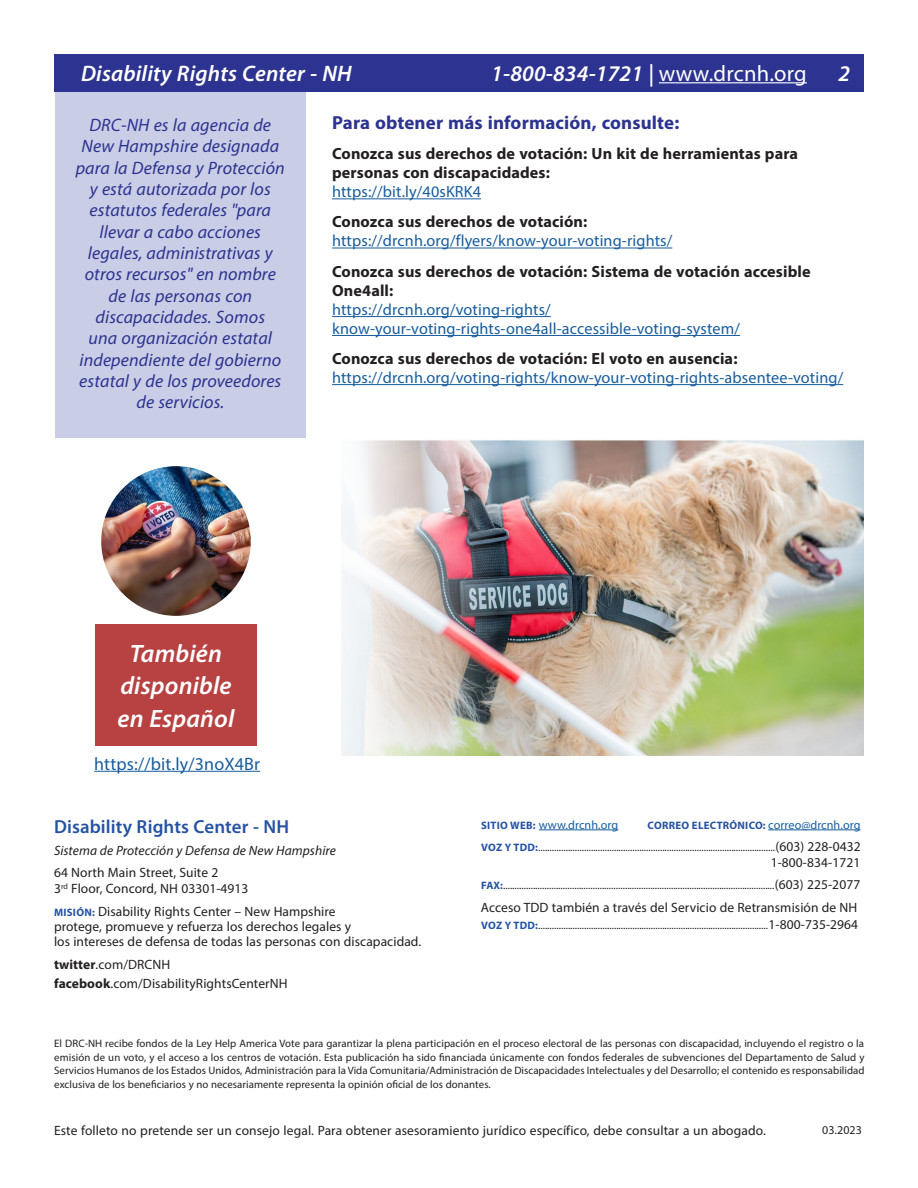
<style>
.page{position:relative;width:918px;height:1188px;background:#fff}
.page>*{position:absolute;margin:0;border:0;box-sizing:border-box;transform-origin:0 0}
.Sidebar_Front_page{font:italic 600 25.2px/32.4px "Myriad Pro";letter-spacing:.005em;color:#fff;text-align:center}
.Body_text{font:italic 600 22.5px "Myriad Pro";letter-spacing:.005em;color:#fff}
.Body_text-2{font:700 18.9px "Myriad Pro";letter-spacing:.01em;color:#2c3390}
.Photo_Caption{font:600 18.9px "Myriad Pro";letter-spacing:.005em;color:#2552a3}
.Sidebar_secondary_pa{font:italic 18px/21.3px "Myriad Pro";letter-spacing:.005em;color:#2c3390;text-align:center}
.Body_text-3{font:18px "Myriad Pro";letter-spacing:.01em;color:#175d9e}
.Body_text-4{font:16.2px/19px "Myriad Pro";letter-spacing:.01em;color:#175d9e}
.Body_text-5{font:700 16.2px/19.2px "Myriad Pro";letter-spacing:.01em;color:#231f20}
.Photo_Caption-2{font:13.5px/16.2px "Myriad Pro";letter-spacing:.005em;color:#231f20}
.Text_10pt{font:13.5px "Myriad Pro";letter-spacing:.01em;color:#231f20}
.Photo_Caption-3{font:italic 13.5px "Myriad Pro";letter-spacing:.005em;color:#231f20}
.Photo_Caption-4{font:12.15px "Myriad Pro";letter-spacing:.005em;color:#175d9e}
.t1{font:12px "Myriad Pro";letter-spacing:.005em;color:#231f20}
.Photo_Caption-5{font:10.8px/13.5px "Myriad Pro";letter-spacing:.005em;color:#231f20;text-align:justify}
.Photo_Caption-6{font:700 10.8px "Myriad Pro";letter-spacing:.025em;color:#2552a3}
.s1{font-weight:400;font-style:normal}
.s2{font-weight:400;color:#175d9e}
.s3{font-weight:700;color:#231f20}
.s4{font-weight:700;font-size:10.8px;color:#2552a3}
.s5{font-weight:700}
.s6{font-weight:400;font-size:12.15px;color:#175d9e}
.s7{font-weight:700;color:#2552a3}
.s8{font-size:13.5px}
</style>
<div class="page">
<div style="left:54px;top:54px;width:810px;height:38px;background:#2c3390"></div>
<hr style="left:659px;top:82px;width:148px;height:1px;background:#fff">
<hr style="left:539px;top:830px;width:79px;height:1px;background:#175d9e">
<hr style="left:768px;top:830px;width:93px;height:1px;background:#175d9e">
<img style="left:341px;top:440px;width:523px;height:316px">
<img style="left:101px;top:466px;width:150px;height:150px;border-radius:75px">
<div style="left:95px;top:624px;width:162px;height:122px;background:#b84242"></div>
<div style="left:55px;top:93px;width:251px;height:345px;background:#cacde6"></div>
<hr style="left:94px;top:771px;width:166px;height:1px;background:#175d9e">
<hr style="left:332px;top:198px;width:149px;height:1px;background:#175d9e">
<hr style="left:332px;top:248px;width:340px;height:1px;background:#175d9e">
<hr style="left:332px;top:316px;width:219px;height:1px;background:#175d9e">
<hr style="left:332px;top:335px;width:408px;height:1px;background:#175d9e">
<hr style="left:332px;top:384px;width:511px;height:1px;background:#175d9e">
<p class="Body_text" style="left:81px;top:59px;width:272px">Disability Rights Center - NH</p>
<p class="Body_text" style="left:491px;top:59px;width:317px">1-800-834-1721 | <span class="s1">www.drcnh.org</span></p>
<p class="Body_text" style="left:838px;top:59px;width:13px">2</p>
<p class="Sidebar_secondary_pa" style="left:76px;top:114px;width:211px">DRC-NH es la agencia de<br>New Hampshire designada para la Defensa y Protección y está autorizada por los estatutos federales "para llevar a cabo acciones legales, administrativas y otros recursos" en nombre de las personas con discapacidades. Somos<br>una organización estatal independiente del gobierno estatal y de los proveedores de servicios.</p>
<p class="Body_text-2" style="left:332px;top:110px;width:349px">Para obtener más información, consulte:</p>
<p class="Body_text-5" style="left:332px;top:143px;width:468px">Conozca sus derechos de votación: Un kit de herramientas para personas con discapacidades:<br><span class="s2">https://bit.ly/40sKRK4</span></p>
<p class="Body_text-4" style="left:332px;top:212px;width:342px"><span class="s3">Conozca sus derechos de votación: </span>https://drcnh.org/flyers/know-your-voting-rights/</p>
<p class="Body_text-4" style="left:332px;top:261px;width:480px"><span class="s3">Conozca sus derechos de votación: Sistema de votación accesible One4all:<br></span>https://drcnh.org/voting-rights/ know-your-voting-rights-one4all-accessible-voting-system/</p>
<p class="Body_text-4" style="left:332px;top:349px;width:513px"><span class="s3">Conozca sus derechos de votación: El voto en ausencia: </span>https://drcnh.org/voting-rights/know-your-voting-rights-absentee-voting/</p>
<p class="Sidebar_Front_page" style="left:118px;top:637px;width:118px">También disponible en Español</p>
<p class="Body_text-3" style="left:94px;top:752px;width:167px">https://bit.ly/3noX4Br</p>
<p class="Photo_Caption" style="left:54px;top:814px;width:237px">Disability Rights Center - NH</p>
<p class="Photo_Caption-3" style="left:54px;top:842px;width:283px">Sistema de Protección y Defensa de New Hampshire</p>
<p class="Photo_Caption-2" style="left:54px;top:864px;width:196px">64 North Main Street, Suite 2<br>3<sup>rd</sup> Floor, Concord, NH 03301-4913</p>
<p class="Photo_Caption-2" style="left:54px;top:903px;width:283px"><span class="s4">MISIÓN:</span> Disability Rights Center – New Hampshire</p>
<p class="Photo_Caption-2" style="left:54px;top:918px;width:299px">protege, promueve y refuerza los derechos legales y</p>
<p class="Photo_Caption-2" style="left:54px;top:933px;width:369px">los intereses de defensa de todas las personas con discapacidad.</p>
<p class="Photo_Caption-2" style="left:54px;top:955px;width:235px;line-height:18.9px"><span class="s5">twitter</span>.com/DRCNH <span class="s5">facebook</span>.com/DisabilityRightsCenterNH</p>
<p class="Photo_Caption-4" style="left:481px;top:817px;width:139px"><span class="s4">SITIO WEB:</span> www.drcnh.org</p>
<p class="Photo_Caption-6" style="left:648px;top:818px;width:214px">CORREO ELECTRÓNICO: <span class="s6">correo@drcnh.org</span></p>
<p class="Photo_Caption-5" style="left:481px;top:840px;width:381px"><span class="s7">VOZ Y TDD:</span>.......................................................................................................<span class="s8">(603) 228-0432</span></p>
<p class="Photo_Caption-2" style="left:771px;top:854px;width:91px">1-800-834-1721</p>
<p class="Photo_Caption-5" style="left:481px;top:879px;width:381px"><span class="s7">FAX:</span>......................................................................................................................<span class="s8">(603) 225-2077</span></p>
<p class="Photo_Caption-2" style="left:481px;top:899px;width:378px">Acceso TDD también a través del Servicio de Retransmisión de NH</p>
<p class="Photo_Caption-5" style="left:481px;top:919px;width:379px"><span class="s7">VOZ Y TDD:</span>....................................................................................................<span class="s8">1-800-735-2964</span></p>
<p class="Photo_Caption-5" style="left:54px;top:1036px;width:812px">El DRC-NH recibe fondos de la Ley Help America Vote para garantizar la plena participación en el proceso electoral de las personas con discapacidad, incluyendo el registro o la emisión de un voto, y el acceso a los centros de votación. Esta publicación ha sido financiada únicamente con fondos federales de subvenciones del Departamento de Salud y Servicios Humanos de los Estados Unidos, Administración para la Vida Comunitaria/Administración de Discapacidades Intelectuales y del Desarrollo; el contenido es responsabilidad exclusiva de los beneficiarios y no necesariamente representa la opinión oficial de los donantes.</p>
<p class="Text_10pt" style="left:54px;top:1123px;width:713px">Este folleto no pretende ser un consejo legal. Para obtener asesoramiento jurídico específico, debe consultar a un abogado.</p>
<p class="t1" style="left:822px;top:1123px;width:41px">03.2023</p>
</div>
